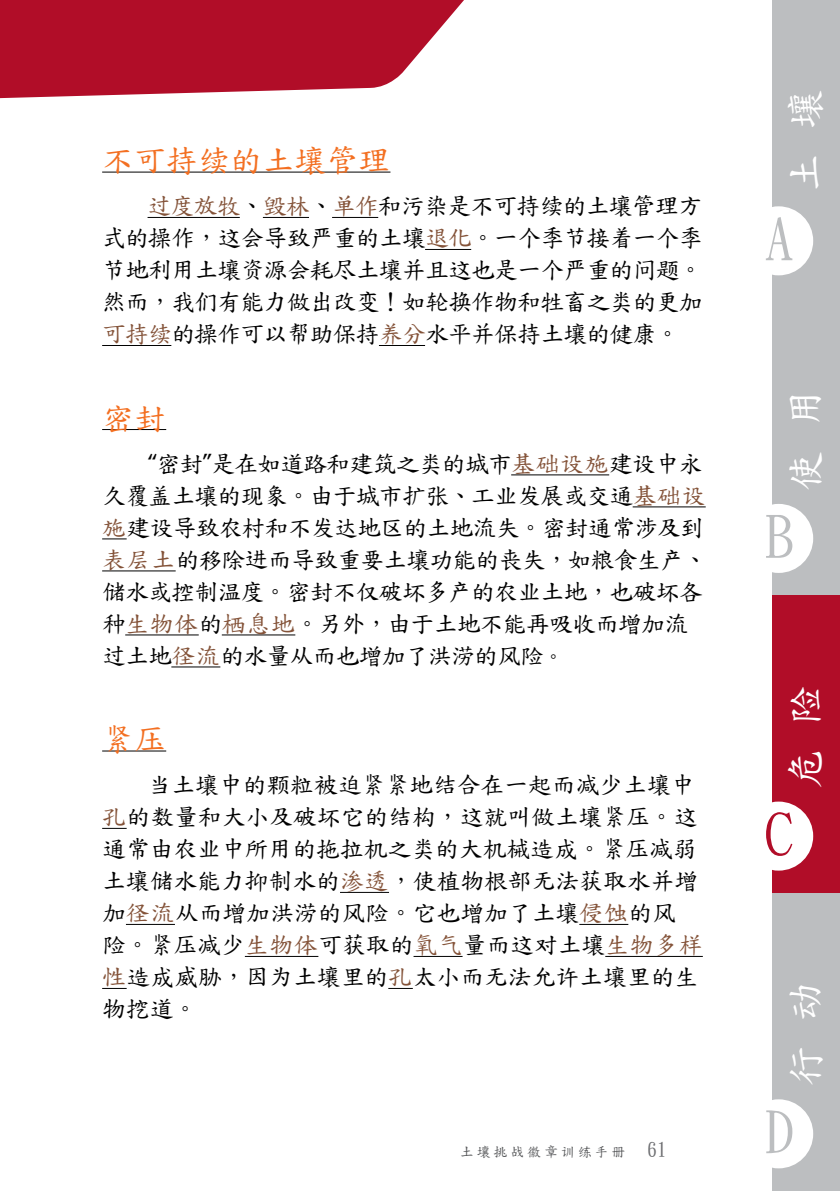
<style>
.page{position:relative;width:840px;height:1191px;background:#fff}
.page>*{position:absolute;margin:0;border:0;box-sizing:border-box;transform-origin:0 0}
.t1{font:58px "DF Kai Shu SB Estd BF";color:#bcbec0}
.t2{font:58px "DF Kai Shu SB Estd BF";color:#b10d28}
.t3{font:40px "DF Kai Shu SB Estd BF";color:#fff}
.t4{font:32px "DF Kai Shu SB Estd BF";color:#f36f21}
.t5{font:24px/32px "DF Kai Shu SB Estd BF";letter-spacing:-.04em;color:#000;text-align:justify}
.t6{font:24px/32px "DF Kai Shu SB Estd BF";letter-spacing:-.01em;color:#000}
.t7{font:14px "DF Kai Shu SB Estd BF";letter-spacing:.2em;color:#58595b}
.s1{color:#845339}
.s2{font-family:"Officina Sans Std"}
.s3{font-size:21px}
.s4{font-size:20px;color:#6d6e71}
</style>
<div class="page">
<svg style="left:0;top:0;width:464px;height:99px;background:#bc2f46"></svg>
<div style="left:771px;top:0;width:68px;height:298px;background:#bcbec0"></div>
<div style="left:771px;top:298px;width:68px;height:297px;background:#bcbec0"></div>
<div style="left:771px;top:595px;width:68px;height:298px;background:#b10d28"></div>
<div style="left:771px;top:893px;width:68px;height:298px;background:#bcbec0"></div>
<div style="left:743px;top:206px;width:69px;height:69px;background:#fff;border-radius:50%"></div>
<div style="left:743px;top:504px;width:69px;height:69px;background:#fff;border-radius:50%"></div>
<div style="left:743px;top:801px;width:69px;height:69px;background:#fff;border-radius:50%"></div>
<div style="left:743px;top:1099px;width:69px;height:69px;background:#fff;border-radius:50%"></div>
<hr style="left:102px;top:172px;width:288px;height:1px;background:#000">
<hr style="left:147px;top:217px;width:93px;height:1px;background:#000">
<hr style="left:263px;top:217px;width:46px;height:1px;background:#000">
<hr style="left:332px;top:217px;width:46px;height:1px;background:#000">
<hr style="left:425px;top:249px;width:46px;height:1px;background:#000">
<hr style="left:102px;top:345px;width:69px;height:1px;background:#000">
<hr style="left:379px;top:345px;width:46px;height:1px;background:#000">
<hr style="left:102px;top:429px;width:64px;height:1px;background:#000">
<hr style="left:511px;top:474px;width:98px;height:1px;background:#000">
<hr style="left:632px;top:506px;width:73px;height:1px;background:#000">
<svg style="left:102px;top:538px;width:25px;height:1px"></svg>
<hr style="left:102px;top:570px;width:73px;height:1px;background:#000">
<hr style="left:125px;top:634px;width:74px;height:1px;background:#000">
<hr style="left:222px;top:634px;width:73px;height:1px;background:#000">
<hr style="left:171px;top:666px;width:49px;height:1px;background:#000">
<hr style="left:102px;top:750px;width:64px;height:1px;background:#000">
<svg style="left:102px;top:828px;width:25px;height:1px"></svg>
<hr style="left:340px;top:892px;width:49px;height:1px;background:#000">
<hr style="left:126px;top:924px;width:49px;height:1px;background:#000">
<hr style="left:579px;top:924px;width:49px;height:1px;background:#000">
<hr style="left:245px;top:956px;width:73px;height:1px;background:#000">
<hr style="left:413px;top:956px;width:49px;height:1px;background:#000">
<hr style="left:605px;top:956px;width:97px;height:1px;background:#000">
<svg style="left:102px;top:988px;width:25px;height:1px"></svg>
<svg style="left:388px;top:988px;width:24px;height:1px"></svg>
<h3 class="t4" style="left:102px;top:144px;width:290px">不可持续的土壤管理</h3>
<p class="t5" style="left:102px;top:190px;width:602px;text-indent:45px"><span class="s1">过度放牧</span>、<span class="s1">毁林</span>、<span class="s1">单作</span>和污染是不可持续的土壤管理方式的操作，这会导致严重的土壤<span class="s1">退化</span>。一个季节接着一个季节地利用土壤资源会耗尽土壤并且这也是一个严重的问题。然而，我们有能力做出改变！如轮换作物和牲畜之类的更加<span class="s1">可持续</span>的操作可以帮助保持<span class="s1">养分</span>水平并保持土壤的健康。</p>
<h3 class="t4" style="left:102px;top:402px;width:66px">密封</h3>
<p class="t5" style="left:102px;top:447px;width:606px;text-align:left;text-indent:45px"><span class="s2">“</span>密封<span class="s2">”</span>是在如道路和建筑之类的城市<span class="s1">基础设施</span>建设中永久覆盖土壤的现象。由于城市扩张、工业发展或交通<span class="s1">基础设施</span>建设导致农村和不发达地区的土地流失。密封通常涉及到<span class="s1">表层土</span>的移除进而导致重要土壤功能的丧失，如粮食生产、储水或控制温度。密封不仅破坏多产的农业土地，也破坏各种<span class="s1">生物体</span>的<span class="s1">栖息地</span>。另外，由于土地不能再吸收而增加流过土地<span class="s1">径流</span>的水量从而也增加了洪涝的风险<span class="s3">。</span></p>
<h3 class="t4" style="left:102px;top:723px;width:66px">紧压</h3>
<p class="t6" style="left:102px;top:769px;width:608px;text-indent:45px">当土壤中的颗粒被迫紧紧地结合在一起而减少土壤中<span class="s1">孔</span>的数量和大小及破坏它的结构，这就叫做土壤紧压。这通常由农业中所用的拖拉机之类的大机械造成。紧压减弱土壤储水能力抑制水的<span class="s1">渗透</span>，使植物根部无法获取水并增加<span class="s1">径流</span>从而增加洪涝的风险。它也增加了土壤<span class="s1">侵蚀</span>的风<br>险。紧压减少<span class="s1">生物体</span>可获取的<span class="s1">氧气</span>量而这对土壤<span class="s1">生物多样性</span>造成威胁，因为土壤里的<span class="s1">孔</span>太小而无法允许土壤里的生物挖道。</p>
<p class="t7" style="left:459px;top:1144px;width:208px">土壤挑战徽章训练手册 <span class="s4">61</span></p>
<h2 class="t3" style="left:784px;top:193px;width:116px;rotate:-90deg">土 壤</h2>
<h1 class="t1" style="left:764px;top:211px;width:31px">a</h1>
<h2 class="t3" style="left:784px;top:491px;width:119px;rotate:-90deg">使 用</h2>
<h1 class="t1" style="left:764px;top:509px;width:31px">b</h1>
<h2 class="t3" style="left:784px;top:788px;width:105px;rotate:-90deg">危 险</h2>
<h1 class="t2" style="left:764px;top:806px;width:31px">c</h1>
<h2 class="t3" style="left:784px;top:1086px;width:105px;rotate:-90deg">行 动</h2>
<h1 class="t1" style="left:764px;top:1104px;width:31px">d</h1>
</div>
